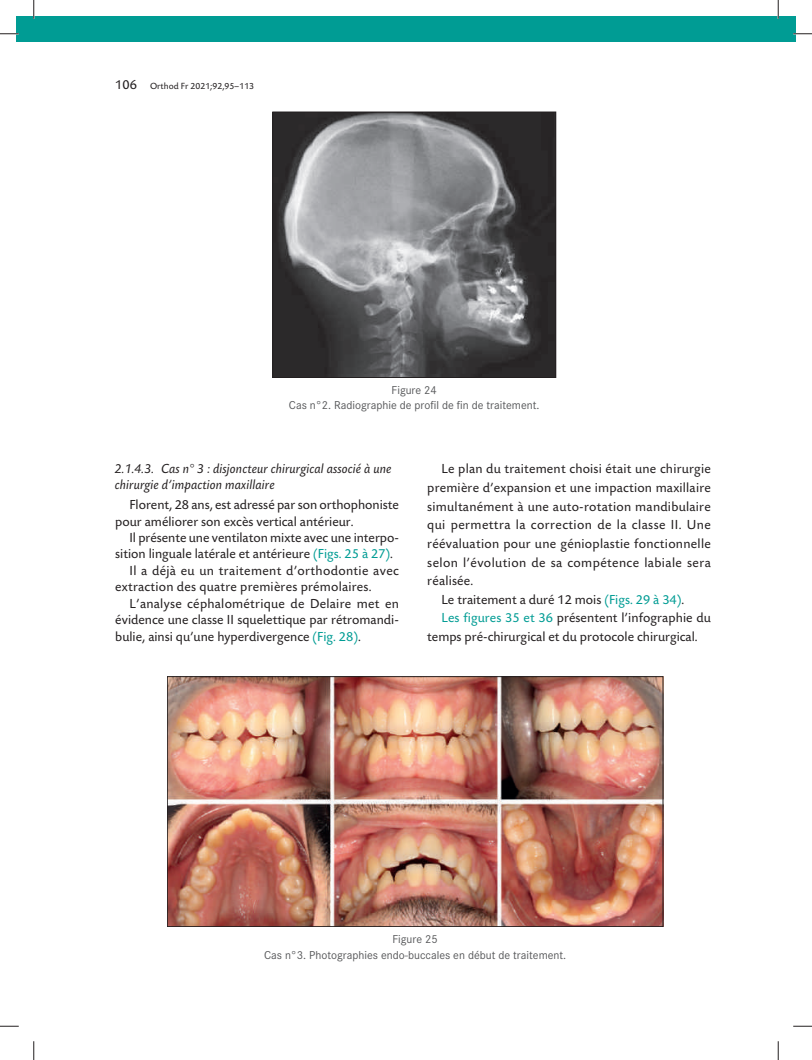
<style>
.page{position:relative;width:812px;height:1060px;background:#fff}
.page>*{position:absolute;margin:0;border:0;box-sizing:border-box;transform-origin:0 0}
.t1{font:13.75px/16.5px "Today SB";letter-spacing:.015em;color:#231f20}
.t2{font:italic 13.75px/15.6px "Today SB";color:#231f20}
.t3{font:11.88px/15.5px "Corporate S";color:#57585a;text-align:center}
.t4{font:9.38px "Today SB";color:#231f20}
.s1{font-size:13.75px}
.s2{color:#009c94}
</style>
<div class="page">
<div style="left:16px;top:16px;width:780px;height:25px;background:#009c94"></div>
<img style="left:274px;top:114px;width:280px;height:262px">
<div style="left:272px;top:112px;width:284px;height:266px;border:1px solid #231f20"></div>
<img style="left:169px;top:678px;width:492px;height:247px">
<div style="left:167px;top:676px;width:496px;height:251px;border:1px solid #231f20"></div>
<svg style="left:0;top:33px;width:19px;height:2px"></svg>
<svg style="left:793px;top:33px;width:19px;height:2px"></svg>
<svg style="left:0;top:1025px;width:19px;height:2px"></svg>
<svg style="left:793px;top:1025px;width:19px;height:2px"></svg>
<svg style="left:33px;top:0;width:2px;height:19px"></svg>
<svg style="left:33px;top:1041px;width:2px;height:19px"></svg>
<svg style="left:777px;top:0;width:2px;height:19px"></svg>
<svg style="left:777px;top:1041px;width:2px;height:19px"></svg>
<p class="t4" style="left:115px;top:83px;width:140px"><span class="s1">106</span> Orthod Fr 2021;92,95–113</p>
<p class="t3" style="left:289px;top:383px;width:252px">Figure 24<br>Cas n°2. Radiographie de profil de fin de traitement.</p>
<p class="t2" style="left:115px;top:463px;width:278px">2.1.4.3. Cas n° 3 : disjoncteur chirurgical associé à une chirurgie d’impaction maxillaire</p>
<p class="t1" style="left:115px;top:498px;width:285px;text-indent:14px">Florent, 28 ans, est adressé par son orthophoniste pour améliorer son excès vertical antérieur.</p>
<p class="t1" style="left:129px;top:531px;width:271px">Il présente une ventilaton mixte avec une interpo-</p>
<p class="t1" style="left:115px;top:547px;width:279px">sition linguale latérale et antérieure <span class="s2">(Figs. 25 à 27)</span>.</p>
<p class="t1" style="left:129px;top:564px;width:271px">Il a déjà eu un traitement d’orthodontie avec</p>
<p class="t1" style="left:115px;top:580px;width:258px">extraction des quatre premières prémolaires.</p>
<p class="t1" style="left:129px;top:596px;width:271px">L’analyse céphalométrique de Delaire met en</p>
<p class="t1" style="left:115px;top:613px;width:285px">évidence une classe II squelettique par rétromandi-</p>
<p class="t1" style="left:115px;top:629px;width:247px">bulie, ainsi qu’une hyperdivergence <span class="s2">(Fig. 28)</span>.</p>
<p class="t1" style="left:441px;top:462px;width:271px">Le plan du traitement choisi était une chirurgie</p>
<p class="t1" style="left:427px;top:481px;width:285px">première d’expansion et une impaction maxillaire</p>
<p class="t1" style="left:427px;top:499px;width:285px">simultanément à une auto-rotation mandibulaire</p>
<p class="t1" style="left:427px;top:518px;width:285px">qui permettra la correction de la classe II. Une</p>
<p class="t1" style="left:427px;top:537px;width:285px">réévaluation pour une génioplastie fonctionnelle</p>
<p class="t1" style="left:427px;top:555px;width:285px">selon l’évolution de sa compétence labiale sera</p>
<p class="t1" style="left:427px;top:574px;width:48px">réalisée.</p>
<p class="t1" style="left:441px;top:593px;width:244px">Le traitement a duré 12 mois <span class="s2">(Figs. 29 à 34)</span>.</p>
<p class="t1" style="left:441px;top:611px;width:271px"><span class="s2">Les figures 35 et 36</span> présentent l’infographie du</p>
<p class="t1" style="left:427px;top:630px;width:272px">temps pré-chirurgical et du protocole chirurgical.</p>
<p class="t3" style="left:264px;top:932px;width:304px">Figure 25<br>Cas n°3. Photographies endo-buccales en début de traitement.</p>
</div>
